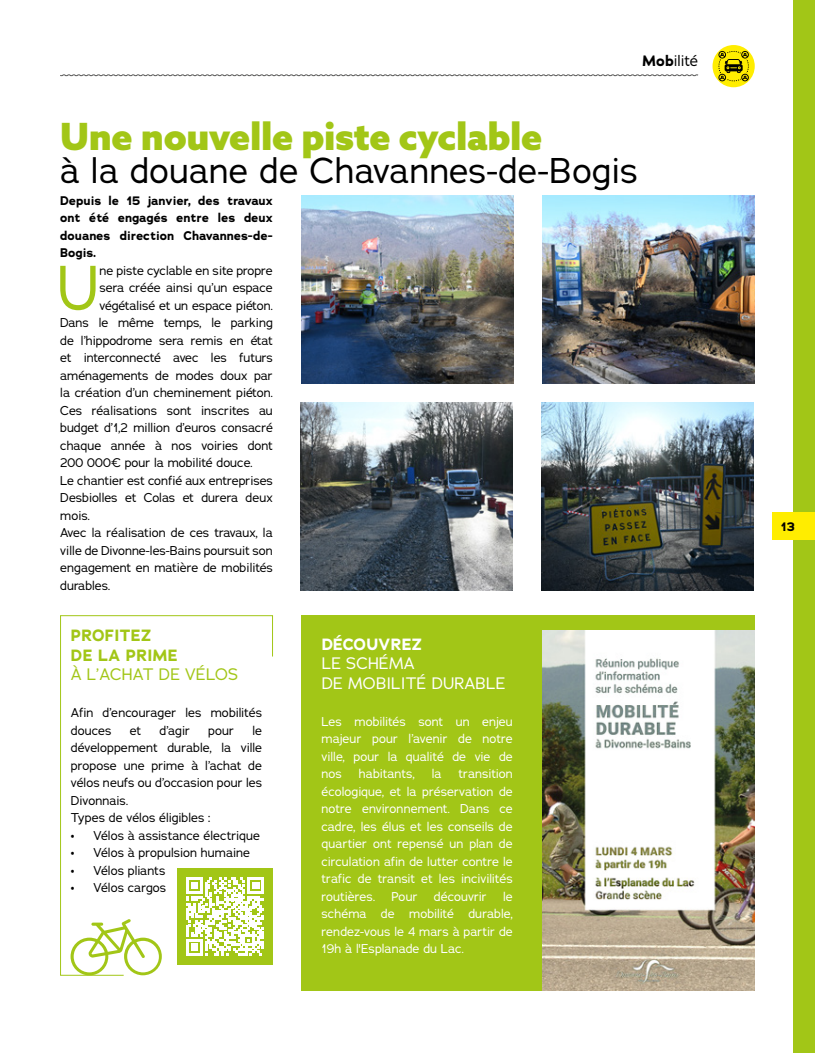
<style>
.page{position:relative;width:815px;height:1053px;background:#fff}
.page>*{position:absolute;margin:0;border:0;box-sizing:border-box;transform-origin:0 0}
.t1{font:61.5px "Adrianna";color:#a2c617}
.t2{font:900 37.5px "Azo Sans";letter-spacing:-.01em;color:#a2c617}
.t3{font:35px "Adrianna";letter-spacing:.01em;color:#000}
.t4{font:16.25px/19.5px "Adrianna";letter-spacing:.015em;color:#fff}
.t5{font:700 16.25px/19.5px "Adrianna";letter-spacing:.015em;color:#a2c617}
.t6{font:16.25px "Adrianna";letter-spacing:.005em;color:#a2c617}
.t7{font:700 16.25px "Adrianna";letter-spacing:.015em;color:#fff}
.t8{font:15px "Adrianna";color:#000}
.t9{font:12.5px/17.5px "Adrianna";color:#000}
.t10{font:12.5px/17.5px "Adrianna";color:#fff;text-align:justify}
.t11{font:700 12.5px/17.5px "Adrianna";color:#000;text-align:justify}
.s1{font-weight:700}
</style>
<div class="page">
<div style="left:793px;top:0;width:22px;height:1052px;background:#a2c617"></div>
<div style="left:772px;top:512px;width:43px;height:28px;background:#ffed00"></div>
<div style="left:712px;top:45px;width:43px;height:42px;background:#ffed00;border-radius:50%"></div>
<svg style="left:60px;top:74px;width:638px;height:2px"></svg>
<svg style="left:718px;top:51px;width:31px;height:30px"></svg>
<img style="left:301px;top:195px;width:213px;height:188px">
<img style="left:542px;top:195px;width:213px;height:188px">
<img style="left:300px;top:402px;width:213px;height:188px">
<img style="left:541px;top:402px;width:213px;height:188px">
<svg style="left:60px;top:615px;width:213px;height:360px"></svg>
<div style="left:301px;top:615px;width:454px;height:375px;background:#a2c617"></div>
<img style="left:542px;top:630px;width:213px;height:360px">
<div style="left:177px;top:868px;width:96px;height:96px;background:#a2c617"></div>
<svg style="left:186px;top:877px;width:78px;height:78px"></svg>
<svg style="left:71px;top:918px;width:91px;height:57px"></svg>
<p class="t8" style="left:643px;top:51px;width:57px"><span class="s1">Mob</span>ilité</p>
<h2 class="t2" style="left:60px;top:112px;width:484px">Une nouvelle piste cyclable</h2>
<h3 class="t3" style="left:60px;top:148px;width:579px">à la douane de Chavannes-de-Bogis</h3>
<p class="t11" style="left:60px;top:191px;width:214px">Depuis le 15 janvier, des travaux ont été engagés entre les deux douanes direction Chavannes-de-Bogis.</p>
<h1 class="t1" style="left:57px;top:248px;width:45px">U</h1>
<p class="t9" style="left:100px;top:261px;width:175px">ne piste cyclable en site propre</p>
<p class="t9" style="left:100px;top:279px;width:175px">sera créée ainsi qu’un espace</p>
<p class="t9" style="left:100px;top:296px;width:175px">végétalisé et un espace piéton.</p>
<p class="t9" style="left:60px;top:314px;width:214px">Dans le même temps, le parking</p>
<p class="t9" style="left:60px;top:331px;width:214px">de l’hippodrome sera remis en état</p>
<p class="t9" style="left:60px;top:349px;width:214px">et interconnecté avec les futurs</p>
<p class="t9" style="left:60px;top:366px;width:214px">aménagements de modes doux par</p>
<p class="t9" style="left:60px;top:384px;width:214px">la création d’un cheminement piéton.</p>
<p class="t9" style="left:60px;top:401px;width:214px">Ces réalisations sont inscrites au</p>
<p class="t9" style="left:60px;top:419px;width:214px">budget d’1,2 million d’euros consacré</p>
<p class="t9" style="left:60px;top:436px;width:214px">chaque année à nos voiries dont</p>
<p class="t9" style="left:60px;top:454px;width:194px">200 000€ pour la mobilité douce.</p>
<p class="t9" style="left:60px;top:471px;width:214px">Le chantier est confié aux entreprises</p>
<p class="t9" style="left:60px;top:489px;width:214px">Desbiolles et Colas et durera deux</p>
<p class="t9" style="left:60px;top:506px;width:31px">mois.</p>
<p class="t9" style="left:60px;top:524px;width:214px">Avec la réalisation de ces travaux, la</p>
<p class="t9" style="left:60px;top:541px;width:214px">ville de Divonne-les-Bains poursuit son</p>
<p class="t9" style="left:60px;top:559px;width:214px">engagement en matière de mobilités</p>
<p class="t9" style="left:60px;top:576px;width:52px">durables.</p>
<h3 class="t5" style="left:71px;top:625px;width:108px">PROFITEZ<br>DE LA PRIME</h3>
<h3 class="t6" style="left:71px;top:663px;width:169px">À L’ACHAT DE VÉLOS</h3>
<p class="t9" style="left:71px;top:703px;width:193px">Afin d’encourager les mobilités douces</p>
<h3 class="t7" style="left:322px;top:633px;width:102px">DÉCOUVREZ</h3>
<h3 class="t4" style="left:322px;top:653px;width:185px">LE SCHÉMA<br>DE MOBILITÉ DURABLE</h3>
<p class="t10" style="left:322px;top:712px;width:193px">Les mobilités sont un enjeu majeur pour l’avenir de notre ville, pour la qualité de vie de nos</p>
<p class="t9" style="left:71px;top:721px;width:193px;text-indent:182px">le développement durable, la ville propose une prime à l’achat de vélos neufs ou d’occasion pour les<br>Divonnais.<br>Types de vélos éligibles :</p>
<p class="t9" style="left:71px;top:826px;width:191px">• Vélos à assistance électrique</p>
<p class="t9" style="left:71px;top:843px;width:181px">• Vélos à propulsion humaine</p>
<p class="t9" style="left:71px;top:861px;width:96px">• Vélos pliants</p>
<p class="t9" style="left:71px;top:878px;width:97px">• Vélos cargos</p>
<p class="t9" style="left:130px;top:721px;width:13px">et</p>
<p class="t9" style="left:160px;top:721px;width:32px">d’agir</p>
<p class="t9" style="left:208px;top:721px;width:27px">pour</p>
<p class="t10" style="left:359px;top:765px;width:57px">habitants,</p>
<p class="t10" style="left:432px;top:765px;width:11px">la</p>
<p class="t10" style="left:322px;top:765px;width:193px;text-indent:137px">transition écologique, et la préservation de notre environnement. Dans ce cadre, les élus et les conseils de quartier ont repensé un plan de circulation afin de lutter contre le trafic de transit et les incivilités routières.</p>
<p class="t10" style="left:322px;top:887px;width:193px;text-indent:182px">le schéma de mobilité durable, rendez-vous le 4 mars à partir de 19h à l'Esplanade du Lac.</p>
<p class="t10" style="left:391px;top:887px;width:28px">Pour</p>
<p class="t10" style="left:434px;top:887px;width:54px">découvrir</p>
<p class="t11" style="left:781px;top:518px;width:15px">13</p>
</div>
